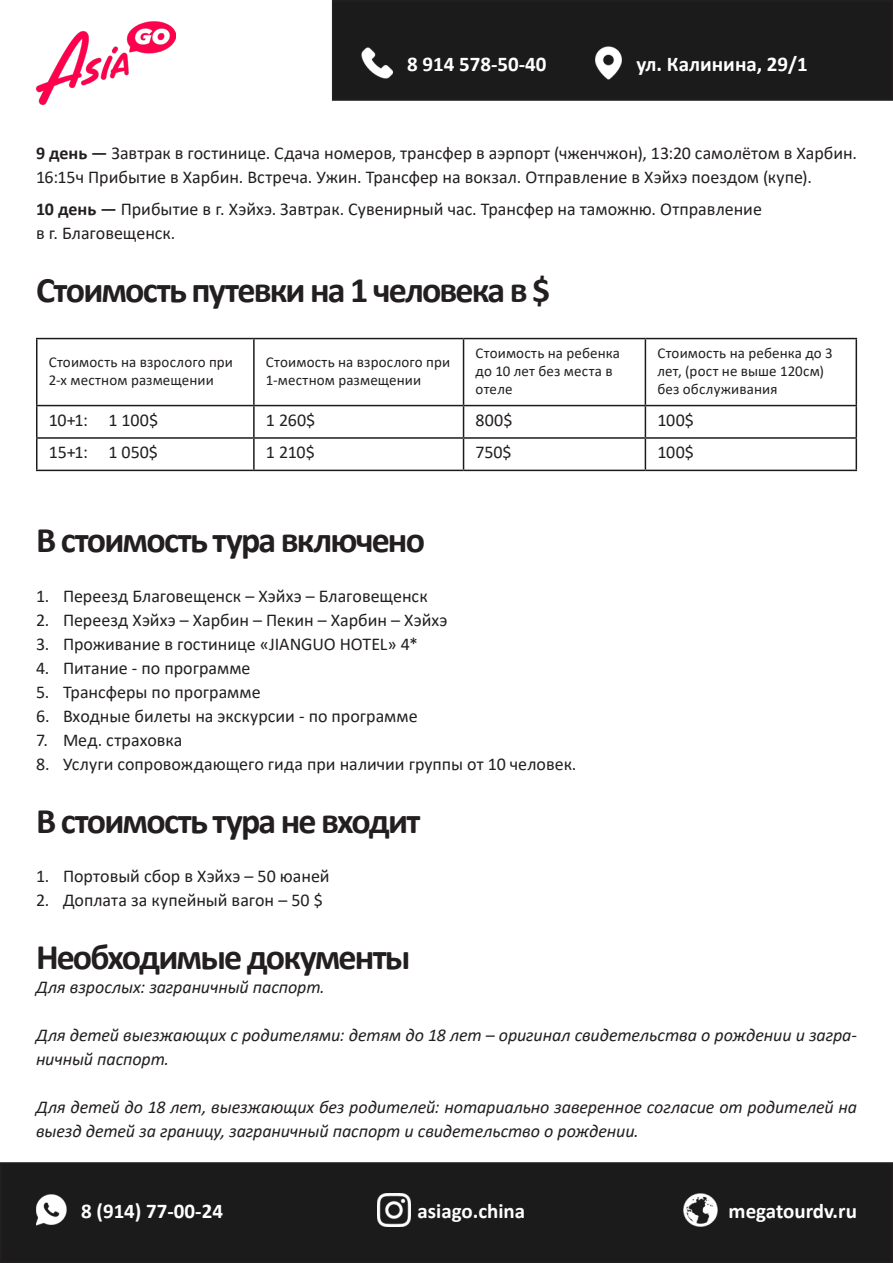
<style>
.page{position:relative;width:893px;height:1263px;background:#fff}
.page>*{position:absolute;margin:0;border:0;box-sizing:border-box;transform-origin:0 0}
.Основной_текст{font:700 36px "Calibri";letter-spacing:-.05em;color:#231f20}
.t1{font:700 21px "Calibri";color:#fff}
.Основной_текст-2{font:18px/24px "Calibri";color:#231f20}
.Основной_текст-3{font:italic 18px/24px "Calibri";letter-spacing:-.005em;color:#231f20}
.t2{font:15px/18px "Calibri";letter-spacing:.01em;color:#231f20}
.s1{font-weight:700}
</style>
<div class="page">
<div style="left:333px;top:1px;width:559px;height:99px;background:#1b1b1b"></div>
<div style="left:332px;top:0;width:561px;height:101px;border:2px solid #231f20"></div>
<img style="left:595px;top:46px;width:26px;height:34px">
<img style="left:362px;top:48px;width:30px;height:30px">
<div style="left:1px;top:1163px;width:891px;height:99px;background:#1b1b1b"></div>
<div style="left:0;top:1162px;width:893px;height:101px;border:2px solid #231f20"></div>
<img style="left:36px;top:1195px;width:30px;height:30px">
<img style="left:377px;top:1193px;width:34px;height:34px">
<img style="left:684px;top:1193px;width:33px;height:34px">
<img style="left:36px;top:21px;width:139px;height:84px">
<hr style="left:36px;top:338px;width:218px;height:1px;background:#1b1b1b">
<hr style="left:36px;top:339px;width:2px;height:66px;background:#1b1b1b">
<hr style="left:36px;top:405px;width:218px;height:1px;background:#1b1b1b">
<hr style="left:36px;top:406px;width:2px;height:31px;background:#1b1b1b">
<hr style="left:36px;top:437px;width:218px;height:2px;background:#1b1b1b">
<hr style="left:36px;top:439px;width:2px;height:31px;background:#1b1b1b">
<hr style="left:36px;top:470px;width:218px;height:1px;background:#1b1b1b">
<hr style="left:254px;top:338px;width:209px;height:1px;background:#1b1b1b">
<hr style="left:253px;top:339px;width:2px;height:66px;background:#1b1b1b">
<hr style="left:254px;top:405px;width:209px;height:1px;background:#1b1b1b">
<hr style="left:253px;top:406px;width:2px;height:31px;background:#1b1b1b">
<hr style="left:254px;top:437px;width:209px;height:2px;background:#1b1b1b">
<hr style="left:253px;top:439px;width:2px;height:31px;background:#1b1b1b">
<hr style="left:254px;top:470px;width:209px;height:1px;background:#1b1b1b">
<hr style="left:464px;top:338px;width:181px;height:1px;background:#1b1b1b">
<hr style="left:463px;top:339px;width:1px;height:66px;background:#1b1b1b">
<hr style="left:464px;top:405px;width:181px;height:1px;background:#1b1b1b">
<hr style="left:463px;top:406px;width:1px;height:31px;background:#1b1b1b">
<hr style="left:464px;top:437px;width:181px;height:2px;background:#1b1b1b">
<hr style="left:463px;top:439px;width:1px;height:31px;background:#1b1b1b">
<hr style="left:464px;top:470px;width:181px;height:1px;background:#1b1b1b">
<hr style="left:645px;top:338px;width:212px;height:1px;background:#1b1b1b">
<hr style="left:645px;top:339px;width:1px;height:66px;background:#1b1b1b">
<hr style="left:645px;top:406px;width:1px;height:31px;background:#1b1b1b">
<hr style="left:645px;top:439px;width:1px;height:31px;background:#1b1b1b">
<hr style="left:856px;top:439px;width:1px;height:31px;background:#1b1b1b">
<hr style="left:645px;top:405px;width:212px;height:1px;background:#1b1b1b">
<hr style="left:645px;top:437px;width:212px;height:2px;background:#1b1b1b">
<hr style="left:645px;top:470px;width:212px;height:1px;background:#1b1b1b">
<hr style="left:856px;top:339px;width:1px;height:66px;background:#1b1b1b">
<hr style="left:856px;top:406px;width:1px;height:31px;background:#1b1b1b">
<p class="t1" style="left:407px;top:49px;width:141px">8 914 578-50-40</p>
<p class="t1" style="left:636px;top:49px;width:173px">ул. Калинина, 29/1</p>
<p class="Основной_текст-2" style="left:36px;top:141px;width:822px"><span class="s1">9 день —</span> Завтрак в гостинице. Сдача номеров, трансфер в аэрпорт (чженчжон), 13:20 самолётом в Харбин.<br>16:15ч Прибытие в Харбин. Встреча. Ужин. Трансфер на вокзал. Отправление в Хэйхэ поездом (купе).</p>
<p class="Основной_текст-2" style="left:36px;top:196px;width:727px"><span class="s1">10 день —</span> Прибытие в г. Хэйхэ. Завтрак. Сувенирный час. Трансфер на таможню. Отправление</p>
<p class="Основной_текст-2" style="left:36px;top:220px;width:141px">в г. Благовещенск.</p>
<p class="Основной_текст" style="left:36px;top:264px;width:516px">Стоимость путевки на 1 человека в $</p>
<p class="t2" style="left:49px;top:352px;width:186px">Стоимость на взрослого при<br>2-х местном размещении</p>
<p class="t2" style="left:266px;top:352px;width:186px">Стоимость на взрослого при<br>1-местном размещении</p>
<p class="t2" style="left:476px;top:343px;width:146px">Стоимость на ребенка до 10 лет без места в отеле</p>
<p class="t2" style="left:657px;top:343px;width:177px">Стоимость на ребенка до 3 лет, (рост не выше 120см) без обслуживания</p>
<p class="Основной_текст-2" style="left:49px;top:408px;width:111px">10+1: 1 100$</p>
<p class="Основной_текст-2" style="left:266px;top:408px;width:51px">1 260$</p>
<p class="Основной_текст-2" style="left:476px;top:408px;width:39px">800$</p>
<p class="Основной_текст-2" style="left:657px;top:408px;width:38px">100$</p>
<p class="Основной_текст-2" style="left:49px;top:440px;width:111px">15+1: 1 050$</p>
<p class="Основной_текст-2" style="left:266px;top:440px;width:50px">1 210$</p>
<p class="Основной_текст-2" style="left:476px;top:440px;width:38px">750$</p>
<p class="Основной_текст-2" style="left:657px;top:440px;width:38px">100$</p>
<p class="Основной_текст" style="left:36px;top:515px;width:391px">В стоимость тура включено</p>
<p class="Основной_текст-2" style="left:36px;top:583px;width:393px">1. Переезд Благовещенск – Хэйхэ – Благовещенск</p>
<p class="Основной_текст-2" style="left:36px;top:607px;width:413px">2. Переезд Хэйхэ – Харбин – Пекин – Харбин – Хэйхэ</p>
<p class="Основной_текст-2" style="left:36px;top:631px;width:384px">3. Проживание в гостинице «JIANGUO HOTEL» 4*</p>
<p class="Основной_текст-2" style="left:36px;top:655px;width:216px">4. Питание - по программе</p>
<p class="Основной_текст-2" style="left:36px;top:679px;width:226px">5. Трансферы по программе</p>
<p class="Основной_текст-2" style="left:36px;top:703px;width:383px">6. Входные билеты на экскурсии - по программе</p>
<p class="Основной_текст-2" style="left:36px;top:727px;width:148px">7. Мед. страховка</p>
<p class="Основной_текст-2" style="left:36px;top:751px;width:542px">8. Услуги сопровождающего гида при наличии группы от 10 человек.</p>
<p class="Основной_текст" style="left:36px;top:795px;width:386px">В стоимость тура не входит</p>
<p class="Основной_текст-2" style="left:36px;top:864px;width:295px">1. Портовый сбор в Хэйхэ – 50 юаней</p>
<p class="Основной_текст-2" style="left:36px;top:888px;width:288px">2. Доплата за купейный вагон – 50 $</p>
<p class="Основной_текст" style="left:36px;top:932px;width:376px">Необходимые документы</p>
<p class="Основной_текст-3" style="left:36px;top:974px;width:290px">Для взрослых: заграничный паспорт.</p>
<p class="Основной_текст-3" style="left:36px;top:1022px;width:823px">Для детей выезжающих с родителями: детям до 18 лет – оригинал свидетельства о рождении и загра&shy;ничный паспорт.</p>
<p class="Основной_текст-3" style="left:36px;top:1094px;width:823px">Для детей до 18 лет, выезжающих без родителей: нотариально заверенное согласие от родителей на выезд детей за границу, заграничный паспорт и свидетельство о рождении.</p>
<p class="t1" style="left:81px;top:1196px;width:143px">8 (914) 77-00-24</p>
<p class="t1" style="left:417px;top:1196px;width:109px">asiago.china</p>
<p class="t1" style="left:729px;top:1196px;width:130px">megatourdv.ru</p>
</div>
